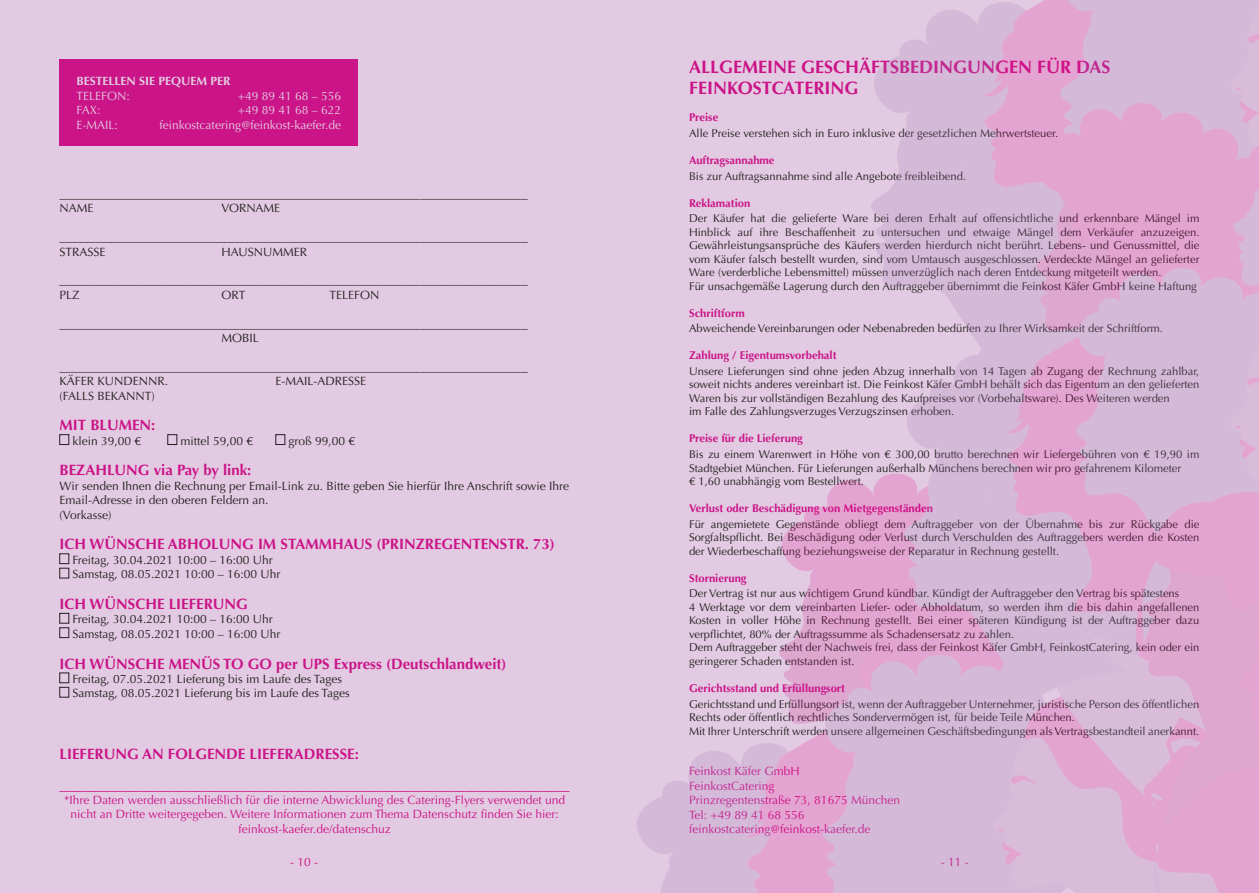
<style>
.page{position:relative;width:1259px;height:893px;background:#e2cbe2}
.page>*{position:absolute;margin:0;border:0;box-sizing:border-box;transform-origin:0 0}
.satauri2{font:700 18px/21.6px "Optima LT Std";color:#cb1488}
.satauri5{font:700 15px "Optima LT Std";color:#cb1488}
.body_text{font:12px/14.4px "Optima LT Std";color:#231f20}
.body_text_2{font:12px/14.4px "Optima LT Std";color:#cb1488;text-align:center}
.body_text-2{font:12px "Optima LT Std";color:#cb1488}
.body_text-3{font:12px "Optima LT Std";color:#e3cce2}
.body_text-4{font:700 12px "Optima LT Std";color:#e3cce2}
.body_text-5{font:11.25px/13.5px "Optima LT Std";color:#231f20;text-align:justify}
.kvesatauri{font:700 11.25px "Optima LT Std";color:#cb1488}
</style>
<div class="page">
<div style="left:60px;top:434px;width:9px;height:11px;border:1px solid #231f20"></div>
<div style="left:168px;top:434px;width:9px;height:11px;border:1px solid #231f20"></div>
<div style="left:276px;top:434px;width:9px;height:11px;border:1px solid #231f20"></div>
<div style="left:60px;top:554px;width:9px;height:10px;border:1px solid #231f20"></div>
<div style="left:60px;top:568px;width:9px;height:10px;border:1px solid #231f20"></div>
<div style="left:60px;top:613px;width:9px;height:10px;border:1px solid #231f20"></div>
<div style="left:60px;top:628px;width:9px;height:10px;border:1px solid #231f20"></div>
<div style="left:60px;top:673px;width:9px;height:10px;border:1px solid #231f20"></div>
<div style="left:60px;top:687px;width:9px;height:10px;border:1px solid #231f20"></div>
<div style="left:60px;top:60px;width:298px;height:86px;background:#cb1488"></div>
<svg style="left:637px;top:0;width:622px;height:893px"></svg>
<p class="body_text-4" style="left:77px;top:74px;width:155px">BESTELLEN SIE PEQUEM PER</p>
<p class="body_text-3" style="left:77px;top:89px;width:55px">TELEFON:</p>
<p class="body_text-3" style="left:238px;top:89px;width:105px">+49 89 41 68 – 556</p>
<p class="body_text-3" style="left:77px;top:103px;width:26px">FAX:</p>
<p class="body_text-3" style="left:238px;top:103px;width:105px">+49 89 41 68 – 622</p>
<p class="body_text-3" style="left:77px;top:118px;width:43px">E-MAIL:</p>
<p class="body_text-3" style="left:160px;top:118px;width:183px">feinkostcatering@feinkost-kaefer.de</p>
<p class="body_text" style="left:60px;top:187px;width:469px">______________________________________________________________________________</p>
<p class="body_text" style="left:60px;top:201px;width:35px">NAME</p>
<p class="body_text" style="left:222px;top:201px;width:60px">VORNAME</p>
<p class="body_text" style="left:60px;top:230px;width:469px">______________________________________________________________________________</p>
<p class="body_text" style="left:60px;top:244px;width:48px">STRASSE</p>
<p class="body_text" style="left:222px;top:244px;width:87px">HAUSNUMMER</p>
<p class="body_text" style="left:60px;top:273px;width:469px">______________________________________________________________________________</p>
<p class="body_text" style="left:60px;top:288px;width:22px">PLZ</p>
<p class="body_text" style="left:222px;top:288px;width:25px">ORT</p>
<p class="body_text" style="left:330px;top:288px;width:52px">TELEFON</p>
<p class="body_text" style="left:60px;top:316px;width:469px">______________________________________________________________________________</p>
<p class="body_text" style="left:222px;top:331px;width:39px">MOBIL</p>
<p class="body_text" style="left:60px;top:360px;width:469px">______________________________________________________________________________</p>
<p class="body_text" style="left:60px;top:374px;width:110px">KÄFER KUNDENNR.</p>
<p class="body_text" style="left:276px;top:374px;width:92px">E-MAIL-ADRESSE</p>
<p class="body_text" style="left:60px;top:388px;width:97px">(FALLS BEKANNT)</p>
<p class="satauri5" style="left:60px;top:416px;width:97px">MIT BLUMEN:</p>
<p class="body_text" style="left:72px;top:434px;width:70px">klein 39,00 €</p>
<p class="body_text" style="left:180px;top:434px;width:74px">mittel 59,00 €</p>
<p class="body_text" style="left:288px;top:434px;width:68px">groß 99,00 €</p>
<p class="satauri5" style="left:60px;top:462px;width:193px">BEZAHLUNG via Pay by link:</p>
<p class="body_text" style="left:60px;top:479px;width:511px">Wir senden Ihnen die Rechnung per Email-Link zu. Bitte geben Sie hierfür Ihre Anschrift sowie Ihre<br>Email-Adresse in den oberen Feldern an.</p>
<p class="body_text" style="left:60px;top:508px;width:54px">(Vorkasse)</p>
<p class="satauri5" style="left:60px;top:536px;width:497px">ICH WÜNSCHE ABHOLUNG IM STAMMHAUS (PRINZREGENTENSTR. 73)</p>
<p class="body_text" style="left:72px;top:553px;width:202px">Freitag, 30.04.2021 10:00 – 16:00 Uhr</p>
<p class="body_text" style="left:72px;top:567px;width:210px">Samstag, 08.05.2021 10:00 – 16:00 Uhr</p>
<p class="satauri5" style="left:60px;top:595px;width:190px">ICH WÜNSCHE LIEFERUNG</p>
<p class="body_text" style="left:72px;top:612px;width:202px">Freitag, 30.04.2021 10:00 – 16:00 Uhr</p>
<p class="body_text" style="left:72px;top:627px;width:210px">Samstag, 08.05.2021 10:00 – 16:00 Uhr</p>
<p class="satauri5" style="left:60px;top:655px;width:448px">ICH WÜNSCHE MENÜS TO GO per UPS Express (Deutschlandweit)</p>
<p class="body_text" style="left:72px;top:672px;width:271px">Freitag, 07.05.2021 Lieferung bis im Laufe des Tages</p>
<p class="body_text" style="left:72px;top:686px;width:279px">Samstag, 08.05.2021 Lieferung bis im Laufe des Tages</p>
<p class="satauri5" style="left:60px;top:745px;width:301px">LIEFERUNG AN FOLGENDE LIEFERADRESSE:</p>
<p class="satauri5" style="left:60px;top:776px;width:511px">____________________________________________________________________</p>
<p class="body_text_2" style="left:64px;top:793px;width:502px">*Ihre Daten werden ausschließlich für die interne Abwicklung des Catering-Flyers verwendet und nicht an Dritte weitergegeben. Weitere Informationen zum Thema Datenschutz finden Sie hier: feinkost-kaefer.de/datenschuz</p>
<p class="satauri2" style="left:689px;top:56px;width:423px">ALLGEMEINE GESCHÄFTSBEDINGUNGEN FÜR DAS<br>FEINKOSTCATERING</p>
<p class="kvesatauri" style="left:689px;top:111px;width:31px">Preise</p>
<p class="body_text-5" style="left:689px;top:127px;width:371px">Alle Preise verstehen sich in Euro inklusive der gesetzlichen Mehrwertsteuer.</p>
<p class="kvesatauri" style="left:689px;top:154px;width:87px">Auftragsannahme</p>
<p class="body_text-5" style="left:689px;top:169px;width:279px">Bis zur Auftragsannahme sind alle Angebote freibleibend.</p>
<p class="kvesatauri" style="left:689px;top:196px;width:63px">Reklamation</p>
<p class="body_text-5" style="left:689px;top:212px;width:512px">Der Käufer hat die gelieferte Ware bei deren Erhalt auf offensichtliche und erkennbare Mängel im Hinblick auf ihre Beschaffenheit zu untersuchen und etwaige Mängel dem Verkäufer anzuzeigen.<br>Gewährleistungsansprüche des Käufers werden hierdurch nicht berührt. Lebens- und Genussmittel, die vom Käufer falsch bestellt wurden, sind vom Umtausch ausgeschlossen. Verdeckte Mängel an gelieferter Ware (verderbliche Lebensmittel) müssen unverzüglich nach deren Entdeckung mitgeteilt werden.</p>
<p class="body_text-5" style="left:689px;top:279px;width:509px">Für unsachgemäße Lagerung durch den Auftraggeber übernimmt die Feinkost Käfer GmbH keine Haftung</p>
<p class="kvesatauri" style="left:689px;top:306px;width:57px">Schriftform</p>
<p class="body_text-5" style="left:689px;top:322px;width:475px">Abweichende Vereinbarungen oder Nebenabreden bedürfen zu Ihrer Wirksamkeit der Schriftform.</p>
<p class="kvesatauri" style="left:689px;top:349px;width:149px">Zahlung / Eigentumsvorbehalt</p>
<p class="body_text-5" style="left:689px;top:365px;width:512px">Unsere Lieferungen sind ohne jeden Abzug innerhalb von 14 Tagen ab Zugang der Rechnung zahlbar, soweit nichts anderes vereinbart ist. Die Feinkost Käfer GmbH behält sich das Eigentum an den gelieferten Waren bis zur vollständigen Bezahlung des Kaufpreises vor (Vorbehaltsware). Des Weiteren werden</p>
<p class="body_text-5" style="left:689px;top:405px;width:267px">im Falle des Zahlungsverzuges Verzugszinsen erhoben.</p>
<p class="kvesatauri" style="left:689px;top:432px;width:115px">Preise für die Lieferung</p>
<p class="body_text-5" style="left:689px;top:448px;width:512px">Bis zu einem Warenwert in Höhe von € 300,00 brutto berechnen wir Liefergebühren von € 19,90 im<br>Stadtgebiet München. Für Lieferungen außerhalb Münchens berechnen wir pro gefahrenem Kilometer</p>
<p class="body_text-5" style="left:689px;top:475px;width:176px">€ 1,60 unabhängig vom Bestellwert.</p>
<p class="kvesatauri" style="left:689px;top:502px;width:245px">Verlust oder Beschädigung von Mietgegenständen</p>
<p class="body_text-5" style="left:689px;top:517px;width:512px">Für angemietete Gegenstände obliegt dem Auftraggeber von der Übernahme bis zur Rückgabe die Sorgfaltspflicht. Bei Beschädigung oder Verlust durch Verschulden des Auftraggebers werden die Kosten der Wiederbeschaffung beziehungsweise der Reparatur in Rechnung gestellt.</p>
<p class="kvesatauri" style="left:689px;top:571px;width:59px">Stornierung</p>
<p class="body_text-5" style="left:689px;top:587px;width:492px">Der Vertrag ist nur aus wichtigem Grund kündbar. Kündigt der Auftraggeber den Vertrag bis spätestens</p>
<p class="body_text-5" style="left:689px;top:600px;width:512px">4 Werktage vor dem vereinbarten Liefer- oder Abholdatum, so werden ihm die bis dahin angefallenen Kosten in voller Höhe in Rechnung gestellt. Bei einer späteren Kündigung ist der Auftraggeber dazu verpflichtet, 80% der Auftragssumme als Schadensersatz zu zahlen.</p>
<p class="body_text-5" style="left:689px;top:641px;width:512px">Dem Auftraggeber steht der Nachweis frei, dass der Feinkost Käfer GmbH, FeinkostCatering, kein oder ein geringerer Schaden entstanden ist.</p>
<p class="kvesatauri" style="left:689px;top:681px;width:157px">Gerichtsstand und Erfüllungsort</p>
<p class="body_text-5" style="left:689px;top:697px;width:512px">Gerichtsstand und Erfüllungsort ist, wenn der Auftraggeber Unternehmer, juristische Person des öffentlichen<br>Rechts oder öffentlich rechtliches Sondervermögen ist, für beide Teile München.</p>
<p class="body_text-5" style="left:689px;top:725px;width:512px">Mit Ihrer Unterschrift werden unsere allgemeinen Geschäftsbedingungen als Vertragsbestandteil anerkannt.</p>
<p class="body_text-2" style="left:689px;top:764px;width:112px">Feinkost Käfer GmbH</p>
<p class="body_text-2" style="left:689px;top:779px;width:87px">FeinkostCatering</p>
<p class="body_text-2" style="left:689px;top:793px;width:213px">Prinzregentenstraße 73, 81675 München</p>
<p class="body_text-2" style="left:689px;top:808px;width:117px">Tel: +49 89 41 68 556</p>
<p class="body_text-2" style="left:689px;top:822px;width:183px">feinkostcatering@feinkost-kaefer.de</p>
<p class="body_text_2" style="left:290px;top:855px;width:30px">- 10 -</p>
<p class="body_text_2" style="left:941px;top:855px;width:30px">- 11 -</p>
</div>
